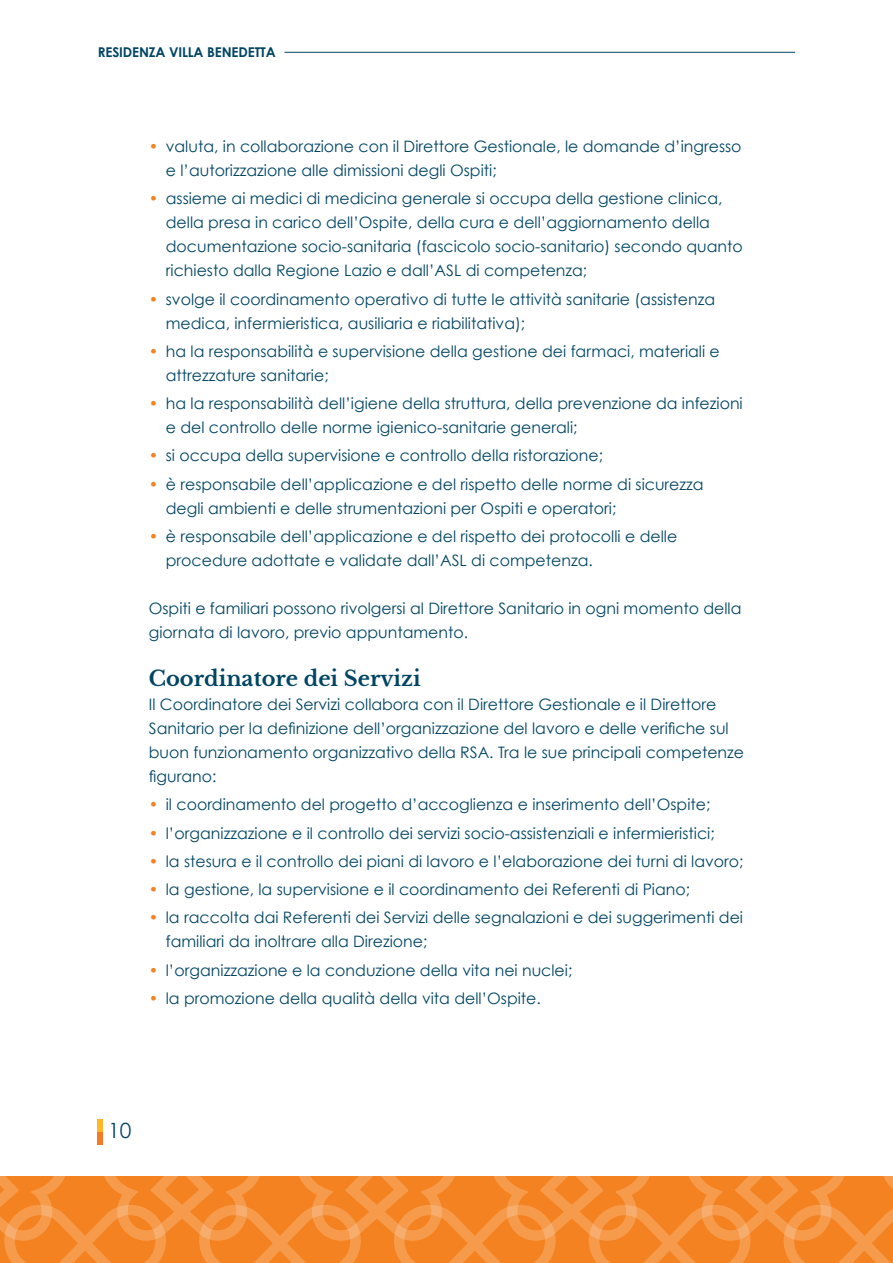
<style>
.page{position:relative;width:893px;height:1263px;background:#fff}
.page>*{position:absolute;margin:0;border:0;box-sizing:border-box;transform-origin:0 0}
.t1{font:700 21px "Libre Baskerville";color:#004563}
.t2{font:21px "Century Gothic";color:#004563}
.t3{font:15.75px/24px "Century Gothic";color:#004563}
.t4{font:700 13.5px "Century Gothic";letter-spacing:-.01em;color:#004563}
.s1{color:#f58220}
</style>
<div class="page">
<svg style="left:0;top:1176px;width:893px;height:87px;background:#f58b30"></svg>
<hr style="left:284px;top:52px;width:511px;height:1px;background:#004563">
<div style="left:98px;top:1132px;width:5px;height:12px;background:#f47b23"></div>
<div style="left:98px;top:1119px;width:5px;height:13px;background:#fdb728"></div>
<p class="t4" style="left:98px;top:44px;width:179px">RESIDENZA VILLA BENEDETTA</p>
<p class="t3" style="left:166px;top:134px;width:577px;text-indent:-17px"><span class="s1">•</span> valuta, in collaborazione con il Direttore Gestionale, le domande d’ingresso e l’autorizzazione alle dimissioni degli Ospiti;</p>
<p class="t3" style="left:166px;top:186px;width:578px;text-indent:-17px"><span class="s1">•</span> assieme ai medici di medicina generale si occupa della gestione clinica, della presa in carico dell’Ospite, della cura e dell’aggiornamento della documentazione socio-sanitaria (fascicolo socio-sanitario) secondo quanto richiesto dalla Regione Lazio e dall’ASL di competenza;</p>
<p class="t3" style="left:166px;top:287px;width:551px;text-indent:-17px"><span class="s1">•</span> svolge il coordinamento operativo di tutte le attività sanitarie (assistenza medica, infermieristica, ausiliaria e riabilitativa);</p>
<p class="t3" style="left:166px;top:339px;width:555px;text-indent:-17px"><span class="s1">•</span> ha la responsabilità e supervisione della gestione dei farmaci, materiali e attrezzature sanitarie;</p>
<p class="t3" style="left:166px;top:391px;width:578px;text-indent:-17px"><span class="s1">•</span> ha la responsabilità dell’igiene della struttura, della prevenzione da infezioni e del controllo delle norme igienico-sanitarie generali;</p>
<p class="t3" style="left:149px;top:444px;width:456px"><span class="s1">•</span> si occupa della supervisione e controllo della ristorazione;</p>
<p class="t3" style="left:166px;top:472px;width:539px;text-indent:-17px"><span class="s1">•</span> è responsabile dell’applicazione e del rispetto delle norme di sicurezza degli ambienti e delle strumentazioni per Ospiti e operatori;</p>
<p class="t3" style="left:166px;top:524px;width:513px;text-indent:-17px"><span class="s1">•</span> è responsabile dell’applicazione e del rispetto dei protocolli e delle procedure adottate e validate dall’ASL di competenza.</p>
<p class="t3" style="left:149px;top:596px;width:594px">Ospiti e familiari possono rivolgersi al Direttore Sanitario in ogni momento della giornata di lavoro, previo appuntamento.</p>
<h1 class="t1" style="left:149px;top:666px;width:273px">Coordinatore dei Servizi</h1>
<p class="t3" style="left:149px;top:692px;width:597px">Il Coordinatore dei Servizi collabora con il Direttore Gestionale e il Direttore Sanitario per la definizione dell’organizzazione del lavoro e delle verifiche sul buon funzionamento organizzativo della RSA. Tra le sue principali competenze figurano:</p>
<p class="t3" style="left:149px;top:792px;width:563px"><span class="s1">•</span> il coordinamento del progetto d’accoglienza e inserimento dell’Ospite;</p>
<p class="t3" style="left:149px;top:820px;width:567px"><span class="s1">•</span> l’organizzazione e il controllo dei servizi socio-assistenziali e infermieristici;</p>
<p class="t3" style="left:149px;top:849px;width:596px"><span class="s1">•</span> la stesura e il controllo dei piani di lavoro e l’elaborazione dei turni di lavoro;</p>
<p class="t3" style="left:149px;top:877px;width:543px"><span class="s1">•</span> la gestione, la supervisione e il coordinamento dei Referenti di Piano;</p>
<p class="t3" style="left:166px;top:905px;width:579px;text-indent:-17px"><span class="s1">•</span> la raccolta dai Referenti dei Servizi delle segnalazioni e dei suggerimenti dei familiari da inoltrare alla Direzione;</p>
<p class="t3" style="left:149px;top:958px;width:425px"><span class="s1">•</span> l’organizzazione e la conduzione della vita nei nuclei;</p>
<p class="t3" style="left:149px;top:986px;width:394px"><span class="s1">•</span> la promozione della qualità della vita dell’Ospite.</p>
<h1 class="t2" style="left:108px;top:1118px;width:25px">10</h1>
</div>
